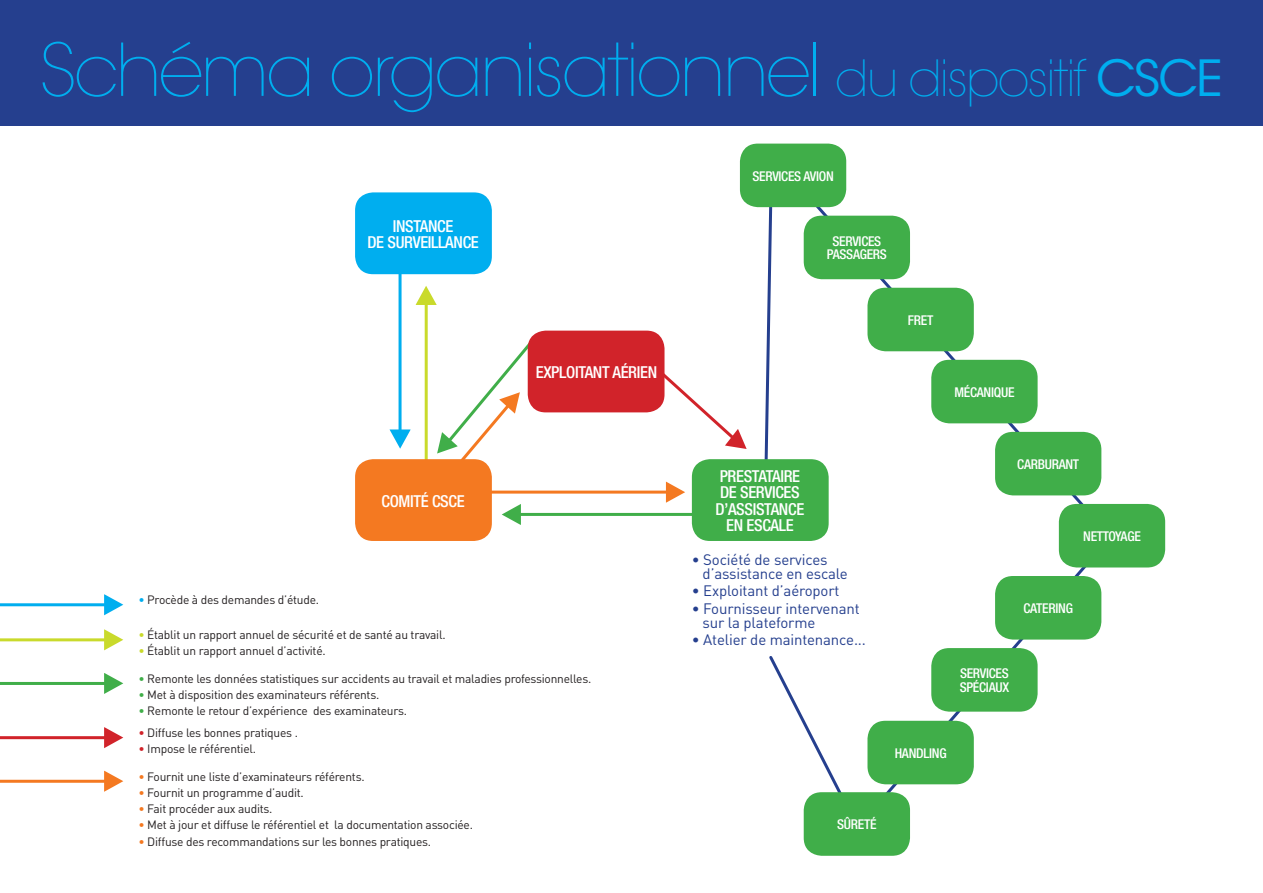
<style>
.page{position:relative;width:1263px;height:893px;background:#fff}
.page>*{position:absolute;margin:0;border:0;box-sizing:border-box;transform-origin:0 0}
.Texte_courant{font:200 72.15px "ITC Avant Garde Std";letter-spacing:-.04em;color:#00aeef}
.Texte_courant-2{font:500 condensed 16.5px/16.5px "Helvetica Neue";letter-spacing:-.02em;color:#fff;text-align:center}
.Texte_courant-3{font:15px/13.5px "DIN Regular Alternate";letter-spacing:-.01em;color:#253f8e}
.Texte_courant-4{font:500 condensed 13.5px "Helvetica Neue";letter-spacing:-.02em;color:#fff}
.Texte_courant-5{font:12px "DIN Regular Alternate";letter-spacing:-.02em;color:#231f20}
.s1{font-size:49.5px}
.s2{font-weight:400;font-size:49.5px}
.s3{color:#00aeef}
.s4{color:#c9da2b}
.s5{color:#40ae49}
.s6{color:#d1232a}
.s7{color:#f47921}
</style>
<div class="page">
<hr style="left:425px;top:294px;width:3px;height:211px;background:#c9da2b">
<hr style="left:399px;top:229px;width:3px;height:210px;background:#00aeef">
<hr style="left:0;top:603px;width:114px;height:3px;background:#00aeef">
<hr style="left:0;top:638px;width:114px;height:3px;background:#c9da2b">
<hr style="left:0;top:682px;width:114px;height:3px;background:#40ae49">
<hr style="left:0;top:736px;width:114px;height:3px;background:#d1232a">
<hr style="left:0;top:780px;width:114px;height:3px;background:#f47921">
<hr style="left:510px;top:513px;width:223px;height:3px;background:#40ae49">
<hr style="left:477px;top:491px;width:204px;height:3px;background:#f47921">
<div style="left:0;top:0;width:1263px;height:125px;background:#253f8e"></div>
<svg style="left:769px;top:171px;width:345px;height:662px"></svg>
<svg style="left:763px;top:207px;width:11px;height:252px"></svg>
<div style="left:355px;top:192px;width:137px;height:82px;background:#00aeef;border-radius:18px"></div>
<div style="left:528px;top:331px;width:136px;height:81px;background:#d1232a;border-radius:18px"></div>
<div style="left:740px;top:144px;width:106px;height:63px;background:#40ae49;border-radius:18px"></div>
<div style="left:804px;top:216px;width:106px;height:63px;background:#40ae49;border-radius:18px"></div>
<div style="left:867px;top:288px;width:107px;height:63px;background:#40ae49;border-radius:18px"></div>
<div style="left:931px;top:360px;width:106px;height:63px;background:#40ae49;border-radius:18px"></div>
<div style="left:995px;top:432px;width:106px;height:63px;background:#40ae49;border-radius:18px"></div>
<div style="left:1059px;top:504px;width:106px;height:63px;background:#40ae49;border-radius:18px"></div>
<div style="left:995px;top:576px;width:106px;height:64px;background:#40ae49;border-radius:18px"></div>
<div style="left:931px;top:648px;width:106px;height:64px;background:#40ae49;border-radius:18px"></div>
<div style="left:867px;top:721px;width:107px;height:63px;background:#40ae49;border-radius:18px"></div>
<div style="left:804px;top:792px;width:106px;height:64px;background:#40ae49;border-radius:18px"></div>
<div style="left:692px;top:459px;width:137px;height:82px;background:#40ae49;border-radius:18px"></div>
<div style="left:355px;top:459px;width:137px;height:82px;background:#f47921;border-radius:18px"></div>
<svg style="left:104px;top:594px;width:19px;height:21px"></svg>
<svg style="left:104px;top:629px;width:19px;height:21px"></svg>
<svg style="left:104px;top:673px;width:19px;height:21px"></svg>
<svg style="left:104px;top:727px;width:19px;height:21px"></svg>
<svg style="left:104px;top:771px;width:19px;height:21px"></svg>
<svg style="left:416px;top:286px;width:21px;height:19px"></svg>
<svg style="left:389px;top:338px;width:146px;height:193px"></svg>
<svg style="left:666px;top:482px;width:19px;height:21px"></svg>
<svg style="left:653px;top:365px;width:94px;height:84px"></svg>
<p class="Texte_courant" style="left:39px;top:28px;width:1185px">Schéma organisationnel <span class="s1">du dispositif</span> <span class="s2">CSCE</span></p>
<p class="Texte_courant-2" style="left:393px;top:217px;width:62px">INSTANCE</p>
<p class="Texte_courant-2" style="left:367px;top:234px;width:113px">DE SURVEILLANCE</p>
<p class="Texte_courant-5" style="left:138px;top:592px;width:182px"><span class="s3">•</span> Procède à des demandes d’étude.</p>
<p class="Texte_courant-2" style="left:381px;top:492px;width:85px">COMITÉ CSCE</p>
<p class="Texte_courant-5" style="left:138px;top:627px;width:309px"><span class="s4">•</span> Établit un rapport annuel de sécurité et de santé au travail.</p>
<p class="Texte_courant-5" style="left:138px;top:643px;width:189px"><span class="s4">•</span> Établit un rapport annuel d’activité.</p>
<p class="Texte_courant-2" style="left:536px;top:364px;width:123px">EXPLOITANT AÉRIEN</p>
<p class="Texte_courant-5" style="left:138px;top:671px;width:454px"><span class="s5">•</span> Remonte les données statistiques sur accidents au travail et maladies professionnelles.</p>
<p class="Texte_courant-5" style="left:138px;top:687px;width:242px"><span class="s5">•</span> Met à disposition des examinateurs référents.</p>
<p class="Texte_courant-5" style="left:138px;top:703px;width:270px"><span class="s5">•</span> Remonte le retour d’expérience des examinateurs.</p>
<p class="Texte_courant-5" style="left:138px;top:725px;width:161px"><span class="s6">•</span> Diffuse les bonnes pratiques .</p>
<p class="Texte_courant-5" style="left:138px;top:741px;width:119px"><span class="s6">•</span> Impose le référentiel.</p>
<p class="Texte_courant-5" style="left:138px;top:769px;width:228px"><span class="s7">•</span> Fournit une liste d’examinateurs référents.</p>
<p class="Texte_courant-5" style="left:138px;top:785px;width:167px"><span class="s7">•</span> Fournit un programme d’audit.</p>
<p class="Texte_courant-5" style="left:138px;top:801px;width:136px"><span class="s7">•</span> Fait procéder aux audits.</p>
<p class="Texte_courant-5" style="left:138px;top:817px;width:336px"><span class="s7">•</span> Met à jour et diffuse le référentiel et la documentation associée.</p>
<p class="Texte_courant-5" style="left:138px;top:834px;width:294px"><span class="s7">•</span> Diffuse des recommandations sur les bonnes pratiques.</p>
<p class="Texte_courant-4" style="left:752px;top:168px;width:83px">SERVICES AVION</p>
<p class="Texte_courant-4" style="left:832px;top:233px;width:50px">SERVICES</p>
<p class="Texte_courant-4" style="left:827px;top:247px;width:62px">PASSAGERS</p>
<p class="Texte_courant-4" style="left:908px;top:312px;width:27px">FRET</p>
<p class="Texte_courant-4" style="left:954px;top:384px;width:62px">MÉCANIQUE</p>
<p class="Texte_courant-2" style="left:715px;top:467px;width:90px">PRESTATAIRE<br>DE SERVICES<br>D’ASSISTANCE<br>EN ESCALE</p>
<p class="Texte_courant-3" style="left:703px;top:553px;width:147px;text-indent:-11px">• Société de services d’assistance en escale</p>
<p class="Texte_courant-3" style="left:692px;top:584px;width:149px">• Exploitant d’aéroport</p>
<p class="Texte_courant-3" style="left:703px;top:602px;width:159px;text-indent:-11px">• Fournisseur intervenant sur la plateforme</p>
<p class="Texte_courant-3" style="left:692px;top:633px;width:176px">• Atelier de maintenance...</p>
<p class="Texte_courant-4" style="left:1017px;top:456px;width:63px">CARBURANT</p>
<p class="Texte_courant-4" style="left:1083px;top:528px;width:59px">NETTOYAGE</p>
<p class="Texte_courant-4" style="left:1023px;top:600px;width:51px">CATERING</p>
<p class="Texte_courant-4" style="left:960px;top:666px;width:50px">SERVICES</p>
<p class="Texte_courant-4" style="left:960px;top:679px;width:51px">SPÉCIAUX</p>
<p class="Texte_courant-4" style="left:895px;top:745px;width:53px">HANDLING</p>
<p class="Texte_courant-4" style="left:837px;top:816px;width:41px">SÛRETÉ</p>
</div>
